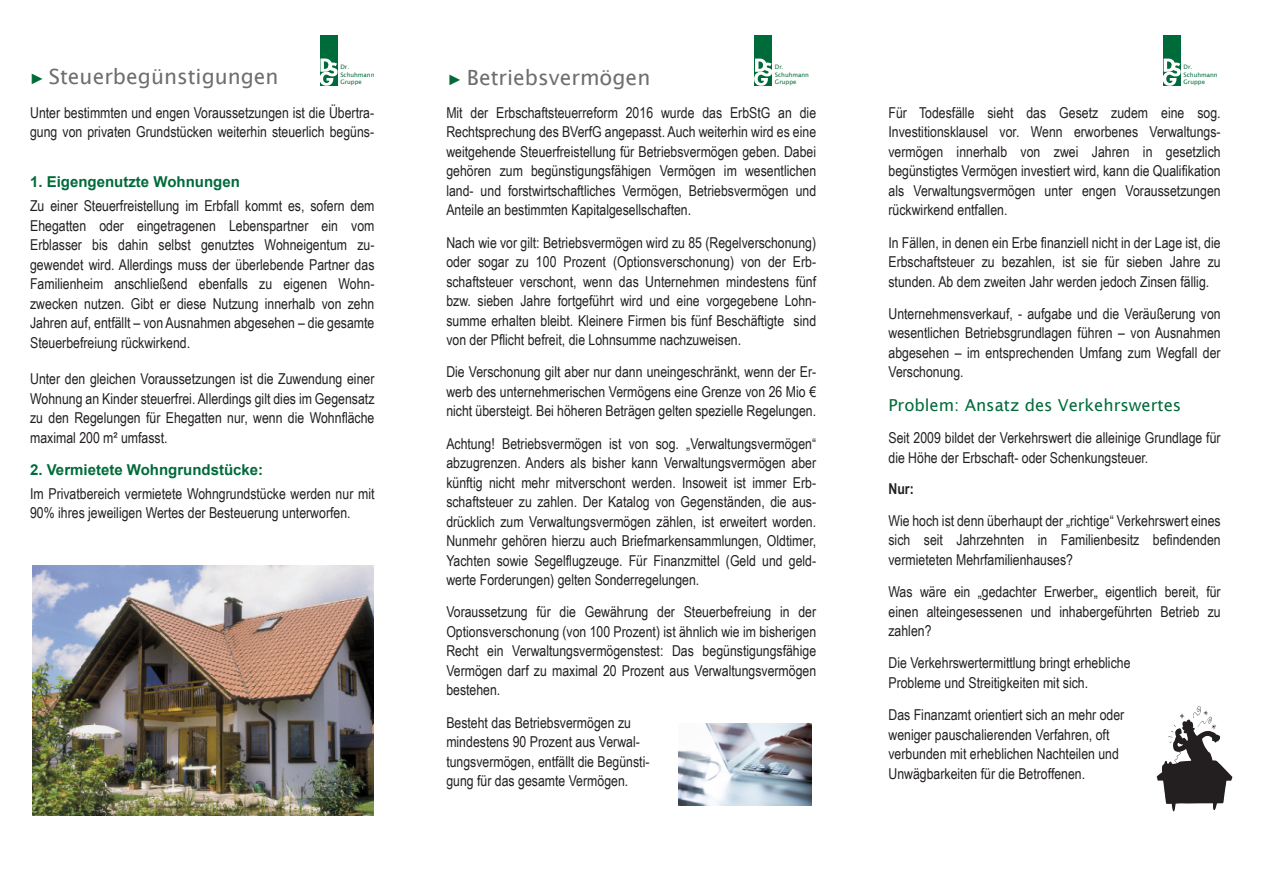
<style>
.page{position:relative;width:1263px;height:893px;background:#fff}
.page>*{position:absolute;margin:0;border:0;box-sizing:border-box;transform-origin:0 0}
.t1{font:21px "Lucida Sans";color:#6d6e70}
.t2{font:16.5px "Lucida Sans";color:#006b39}
.t3{font:15px/19.5px "Arial Narrow";color:#231f20;text-align:justify}
.t4{font:700 15px "Arial";color:#006b39}
.t5{font:700 15px "Arial Narrow";color:#231f20}
.t6{font:6px/7.6px "Lucida Sans";color:#006b3a}
.s1{font-family:"Arial";font-size:15px;color:#006b39}
</style>
<div class="page">
<div style="left:754px;top:35px;width:18px;height:51px;background:#006b3a"></div>
<svg style="left:754px;top:59px;width:18px;height:27px"></svg>
<div style="left:320px;top:35px;width:17px;height:51px;background:#006b3a"></div>
<svg style="left:320px;top:59px;width:18px;height:27px"></svg>
<div style="left:1163px;top:35px;width:18px;height:51px;background:#006b3a"></div>
<svg style="left:1163px;top:59px;width:18px;height:27px"></svg>
<img style="left:679px;top:723px;width:132px;height:82px">
<svg style="left:1157px;top:706px;width:75px;height:105px"></svg>
<img style="left:33px;top:565px;width:341px;height:250px">
<p class="t6" style="left:340px;top:63px;width:36px">Dr.<br>Schuhmann<br>Gruppe</p>
<p class="t6" style="left:1183px;top:63px;width:36px">Dr.<br>Schuhmann<br>Gruppe</p>
<p class="t3" style="left:446px;top:104px;width:371px">Mit der Erbschaftsteuerreform 2016 wurde das ErbStG an die Rechtsprechung des BVerfG angepasst. Auch weiterhin wird es eine weitgehende Steuerfreistellung für Betriebsvermögen geben. Dabei gehören zum begünstigungsfähigen Vermögen im wesentlichen land- und forstwirtschaftliches Vermögen, Betriebsvermögen und Anteile an bestimmten Kapitalgesellschaften.</p>
<p class="t3" style="left:446px;top:234px;width:371px">Nach wie vor gilt: Betriebsvermögen wird zu 85 (Regelverschonung) oder sogar zu 100 Prozent (Optionsverschonung) von der Erb&shy;schaftsteuer verschont, wenn das Unternehmen mindestens fünf bzw. sieben Jahre fortgeführt wird und eine vorgegebene Lohn&shy;summe erhalten bleibt. Kleinere Firmen bis fünf Beschäftigte sind von der Pflicht befreit, die Lohnsumme nachzuweisen.</p>
<p class="t3" style="left:446px;top:364px;width:371px">Die Verschonung gilt aber nur dann uneingeschränkt, wenn der Er&shy;werb des unternehmerischen Vermögens eine Grenze von 26 Mio € nicht übersteigt. Bei höheren Beträgen gelten spezielle Regelungen.</p>
<p class="t3" style="left:446px;top:435px;width:371px">Achtung! Betriebsvermögen ist von sog. „Verwaltungsvermögen“ abzugrenzen. Anders als bisher kann Verwaltungsvermögen aber künftig nicht mehr mitverschont werden. Insoweit ist immer Erb&shy;schaftsteuer zu zahlen. Der Katalog von Gegenständen, die aus&shy;drücklich zum Verwaltungsvermögen zählen, ist erweitert worden.<br>Nunmehr gehören hierzu auch Briefmarkensammlungen, Oldtimer, Yachten sowie Segelflugzeuge. Für Finanzmittel (Geld und geld&shy;werte Forderungen) gelten Sonderregelungen.</p>
<p class="t3" style="left:446px;top:604px;width:371px">Voraussetzung für die Gewährung der Steuerbefreiung in der Optionsverschonung (von 100 Prozent) ist ähnlich wie im bisherigen Recht ein Verwaltungsvermögenstest: Das begünstigungsfähige Vermögen darf zu maximal 20 Prozent aus Verwaltungsvermögen bestehen.</p>
<p class="t3" style="left:446px;top:714px;width:205px;text-align:left">Besteht das Betriebsvermögen zu mindestens 90 Prozent aus Verwal&shy;tungsvermögen, entfällt die Begünsti&shy;gung für das gesamte Vermögen.</p>
<p class="t6" style="left:775px;top:63px;width:36px">Dr.<br>Schuhmann<br>Gruppe</p>
<h1 class="t1" style="left:30px;top:68px;width:250px"><span class="s1">►</span> Steuerbegünstigungen</h1>
<h1 class="t1" style="left:447px;top:68px;width:205px"><span class="s1">►</span> Betriebsvermögen</h1>
<p class="t3" style="left:30px;top:104px;width:345px">Unter bestimmten und engen Voraussetzungen ist die Übertra&shy;gung von privaten Grundstücken weiterhin steuerlich begüns-</p>
<p class="t3" style="left:888px;top:104px;width:334px">Für Todesfälle sieht das Gesetz zudem eine sog.<br>Investitionsklausel vor. Wenn erworbenes Verwaltungs&shy;vermögen innerhalb von zwei Jahren in gesetzlich begünstigtes Vermögen investiert wird, kann die Qualifikation als Verwaltungsvermögen unter engen Voraussetzungen rückwirkend entfallen.</p>
<p class="t3" style="left:888px;top:234px;width:334px">In Fällen, in denen ein Erbe finanziell nicht in der Lage ist, die Erbschaftsteuer zu bezahlen, ist sie für sieben Jahre zu stunden. Ab dem zweiten Jahr werden jedoch Zinsen fällig.</p>
<p class="t3" style="left:888px;top:305px;width:334px">Unternehmensverkauf, - aufgabe und die Veräußerung von wesentlichen Betriebsgrundlagen führen – von Ausnahmen abgesehen – im entsprechenden Umfang zum Wegfall der Verschonung.</p>
<p class="t2" style="left:888px;top:398px;width:294px">Problem: Ansatz des Verkehrswertes</p>
<p class="t3" style="left:888px;top:430px;width:334px">Seit 2009 bildet der Verkehrswert die alleinige Grundlage für die Höhe der Erbschaft- oder Schenkungsteuer.</p>
<p class="t5" style="left:888px;top:483px;width:27px">Nur:</p>
<p class="t3" style="left:888px;top:512px;width:334px">Wie hoch ist denn überhaupt der „richtige“ Verkehrswert eines sich seit Jahrzehnten in Familienbesitz befindenden vermieteten Mehrfamilienhauses?</p>
<p class="t3" style="left:888px;top:583px;width:334px">Was wäre ein „gedachter Erwerber„ eigentlich bereit, für einen alteingesessenen und inhabergeführten Betrieb zu zahlen?</p>
<p class="t3" style="left:888px;top:655px;width:244px">Die Verkehrswertermittlung bringt erhebliche<br>Probleme und Streitigkeiten mit sich.</p>
<p class="t3" style="left:888px;top:706px;width:237px;text-align:left">Das Finanzamt orientiert sich an mehr oder weniger pauschalierenden Verfahren, oft verbunden mit erheblichen Nachteilen und Unwägbarkeiten für die Betroffenen.</p>
<p class="t4" style="left:30px;top:176px;width:211px">1. Eigengenutzte Wohnungen</p>
<p class="t3" style="left:30px;top:197px;width:346px">Zu einer Steuerfreistellung im Erbfall kommt es, sofern dem Ehegatten oder eingetragenen Lebenspartner ein vom Erblasser bis dahin selbst genutztes Wohneigentum zu&shy;gewendet wird. Allerdings muss der überlebende Partner das Familienheim anschließend ebenfalls zu eigenen Wohn&shy;zwecken nutzen. Gibt er diese Nutzung innerhalb von zehn Jahren auf, entfällt – von Ausnahmen abgesehen – die gesamte Steuerbefreiung rückwirkend.</p>
<p class="t3" style="left:30px;top:370px;width:346px">Unter den gleichen Voraussetzungen ist die Zuwendung einer Wohnung an Kinder steuerfrei. Allerdings gilt dies im Gegensatz zu den Regelungen für Ehegatten nur, wenn die Wohnfläche maximal 200 m² umfasst.</p>
<p class="t4" style="left:30px;top:464px;width:235px">2. Vermietete Wohngrundstücke:</p>
<p class="t3" style="left:30px;top:485px;width:346px">Im Privatbereich vermietete Wohngrundstücke werden nur mit<br>90% ihres jeweiligen Wertes der Besteuerung unterworfen.</p>
</div>
